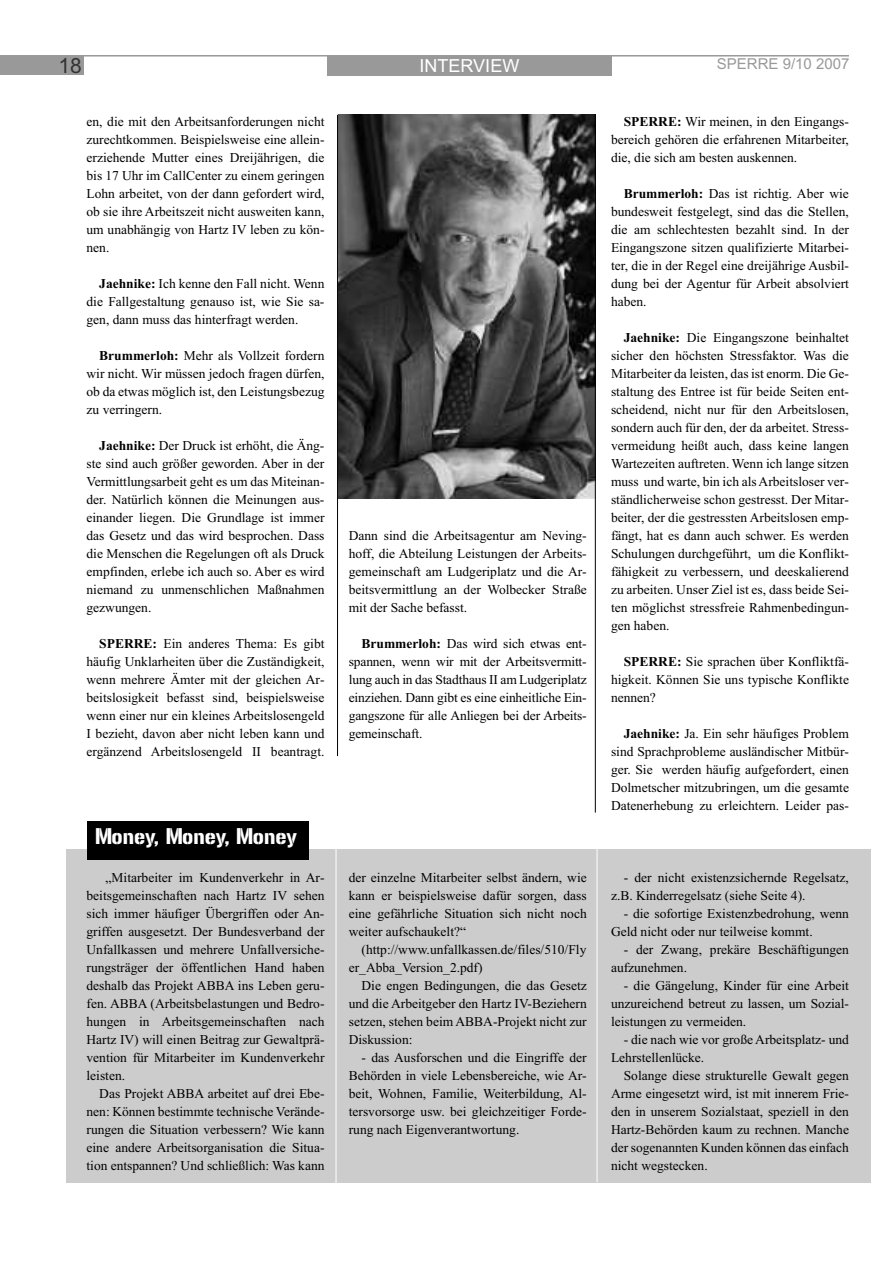
<style>
.page{position:relative;width:893px;height:1263px;background:#fff}
.page>*{position:absolute;margin:0;border:0;box-sizing:border-box;transform-origin:0 0}
.t1{font:22.5px "Gunplay";letter-spacing:-.015em;color:#fff}
.t2{font:21px "Arial";color:#333}
.t3{font:18px "Arial";color:#fff}
.t4{font:15px "Arial";color:#999}
.t5{font:13.5px/18px "Times New Roman";color:#000;text-align:justify}
.s1{font-weight:700}
</style>
<div class="page">
<hr style="left:84px;top:55px;width:255px;height:2px;background:#999">
<hr style="left:609px;top:55px;width:240px;height:2px;background:#999">
<div style="left:0;top:55px;width:84px;height:20px;background:#999"></div>
<div style="left:327px;top:55px;width:285px;height:20px;background:#999"></div>
<div style="left:66px;top:849px;width:805px;height:334px;background:#ccc"></div>
<div style="left:88px;top:821px;width:221px;height:38px;background:#000"></div>
<img style="left:339px;top:115px;width:256px;height:384px">
<hr style="left:337px;top:115px;width:1px;height:641px;background:#000">
<hr style="left:595px;top:115px;width:1px;height:697px;background:#000">
<hr style="left:336px;top:839px;width:1px;height:352px;background:#fff">
<hr style="left:597px;top:844px;width:1px;height:338px;background:#fff">
<h2 class="t2" style="left:58px;top:53px;width:25px">18</h2>
<h3 class="t3" style="left:420px;top:55px;width:101px">INTERVIEW</h3>
<p class="t4" style="left:717px;top:56px;width:134px">SPERRE 9/10 2007</p>
<p class="t5" style="left:87px;top:112px;width:240px">en, die mit den Arbeitsanforderungen nicht zurechtkommen. Beispielsweise eine allein&shy;erziehende Mutter eines Dreijährigen, die bis 17 Uhr im CallCenter zu einem geringen Lohn arbeitet, von der dann gefordert wird, ob sie ihre Arbeitszeit nicht ausweiten kann, um unabhängig von Hartz IV leben zu kön&shy;nen.</p>
<p class="t5" style="left:87px;top:274px;width:239px;text-indent:13px"><span class="s1">Jaehnike:</span> Ich kenne den Fall nicht. Wenn die Fallgestaltung genauso ist, wie Sie sa&shy;gen, dann muss das hinterfragt werden.</p>
<p class="t5" style="left:87px;top:346px;width:239px;text-indent:13px"><span class="s1">Brummerloh:</span> Mehr als Vollzeit fordern wir nicht. Wir müssen jedoch fragen dürfen, ob da etwas möglich ist, den Leistungsbezug zu verringern.</p>
<p class="t5" style="left:87px;top:436px;width:240px;text-indent:13px"><span class="s1">Jaehnike:</span> Der Druck ist erhöht, die Äng&shy;ste sind auch größer geworden. Aber in der Vermittlungsarbeit geht es um das Miteinan&shy;der. Natürlich können die Meinungen aus&shy;einander liegen. Die Grundlage ist immer das Gesetz und das wird besprochen. Dass die Menschen die Regelungen oft als Druck empfinden, erlebe ich auch so. Aber es wird niemand zu unmenschlichen Maßnahmen gezwungen.</p>
<p class="t5" style="left:87px;top:634px;width:239px;text-indent:13px"><span class="s1">SPERRE:</span> Ein anderes Thema: Es gibt häufig Unklarheiten über die Zuständigkeit, wenn mehrere Ämter mit der gleichen Ar&shy;beitslosigkeit befasst sind, beispielsweise wenn einer nur ein kleines Arbeitslosengeld I bezieht, davon aber nicht leben kann und ergänzend Arbeitslosengeld II beantragt.</p>
<p class="t5" style="left:349px;top:526px;width:239px">Dann sind die Arbeitsagentur am Neving&shy;hoff, die Abteilung Leistungen der Arbeits&shy;gemeinschaft am Ludgeriplatz und die Ar&shy;beitsvermittlung an der Wolbecker Straße mit der Sache befasst.</p>
<p class="t5" style="left:349px;top:634px;width:240px;text-indent:13px"><span class="s1">Brummerloh:</span> Das wird sich etwas ent&shy;spannen, wenn wir mit der Arbeitsvermitt&shy;lung auch in das Stadthaus II am Ludgeriplatz einziehen. Dann gibt es eine einheitliche Ein&shy;gangszone für alle Anliegen bei der Arbeits&shy;gemeinschaft.</p>
<h1 class="t1" style="left:95px;top:823px;width:204px">Money, Money, Money</h1>
<p class="t5" style="left:87px;top:868px;width:239px;text-indent:19px">„Mitarbeiter im Kundenverkehr in Ar&shy;beitsgemeinschaften nach Hartz IV sehen sich immer häufiger Übergriffen oder An&shy;griffen ausgesetzt. Der Bundesverband der Unfallkassen und mehrere Unfallversiche&shy;rungsträger der öffentlichen Hand haben deshalb das Projekt ABBA ins Leben geru&shy;fen. ABBA (Arbeitsbelastungen und Bedro&shy;hungen in Arbeitsgemeinschaften nach Hartz IV) will einen Beitrag zur Gewaltprä&shy;vention für Mitarbeiter im Kundenverkehr leisten.</p>
<p class="t5" style="left:87px;top:1084px;width:239px;text-indent:13px">Das Projekt ABBA arbeitet auf drei Ebe&shy;nen: Können bestimmte technische Verände&shy;rungen die Situation verbessern? Wie kann eine andere Arbeitsorganisation die Situa&shy;tion entspannen? Und schließlich: Was kann</p>
<p class="t5" style="left:349px;top:868px;width:239px">der einzelne Mitarbeiter selbst ändern, wie kann er beispielsweise dafür sorgen, dass eine gefährliche Situation sich nicht noch weiter aufschaukelt?“</p>
<p class="t5" style="left:349px;top:940px;width:239px;text-indent:13px">(http://www.unfallkassen.de/files/510/Fly er_Abba_Version_2.pdf)</p>
<p class="t5" style="left:349px;top:976px;width:239px;text-indent:13px">Die engen Bedingungen, die das Gesetz und die Arbeitgeber den Hartz IV-Beziehern setzen, stehen beim ABBA-Projekt nicht zur Diskussion:</p>
<p class="t5" style="left:349px;top:1048px;width:239px;text-indent:13px">- das Ausforschen und die Eingriffe der Behörden in viele Lebensbereiche, wie Ar&shy;beit, Wohnen, Familie, Weiterbildung, Al&shy;tersvorsorge usw. bei gleichzeitiger Forde&shy;rung nach Eigenverantwortung.</p>
<p class="t5" style="left:611px;top:112px;width:239px;text-indent:13px"><span class="s1">SPERRE:</span> Wir meinen, in den Eingangs&shy;bereich gehören die erfahrenen Mitarbeiter, die, die sich am besten auskennen.</p>
<p class="t5" style="left:611px;top:184px;width:240px;text-indent:13px"><span class="s1">Brummerloh:</span> Das ist richtig. Aber wie bundesweit festgelegt, sind das die Stellen, die am schlechtesten bezahlt sind. In der Eingangszone sitzen qualifizierte Mitarbei&shy;ter, die in der Regel eine dreijährige Ausbil&shy;dung bei der Agentur für Arbeit absolviert haben.</p>
<p class="t5" style="left:611px;top:328px;width:239px;text-indent:13px"><span class="s1">Jaehnike:</span> Die Eingangszone beinhaltet sicher den höchsten Stressfaktor. Was die Mitarbeiter da leisten, das ist enorm. Die Ge&shy;staltung des Entree ist für beide Seiten ent&shy;scheidend, nicht nur für den Arbeitslosen, sondern auch für den, der da arbeitet. Stress&shy;vermeidung heißt auch, dass keine langen Wartezeiten auftreten. Wenn ich lange sitzen muss und warte, bin ich als Arbeitsloser ver&shy;ständlicherweise schon gestresst. Der Mitar&shy;beiter, der die gestressten Arbeitslosen emp&shy;fängt, hat es dann auch schwer. Es werden Schulungen durchgeführt, um die Konflikt&shy;fähigkeit zu verbessern, und deeskalierend zu arbeiten. Unser Ziel ist es, dass beide Sei&shy;ten möglichst stressfreie Rahmenbedingun&shy;gen haben.</p>
<p class="t5" style="left:611px;top:652px;width:239px;text-indent:13px"><span class="s1">SPERRE:</span> Sie sprachen über Konfliktfä&shy;higkeit. Können Sie uns typische Konflikte nennen?</p>
<p class="t5" style="left:611px;top:724px;width:240px;text-indent:13px"><span class="s1">Jaehnike:</span> Ja. Ein sehr häufiges Problem sind Sprachprobleme ausländischer Mitbür&shy;ger. Sie werden häufig aufgefordert, einen Dolmetscher mitzubringen, um die gesamte Datenerhebung zu erleichtern. Leider pas-</p>
<p class="t5" style="left:611px;top:868px;width:240px;text-indent:13px">- der nicht existenzsichernde Regelsatz, z.B. Kinderregelsatz (siehe Seite 4).</p>
<p class="t5" style="left:611px;top:904px;width:239px;text-indent:13px">- die sofortige Existenzbedrohung, wenn<br>Geld nicht oder nur teilweise kommt.</p>
<p class="t5" style="left:611px;top:940px;width:239px;text-indent:13px">- der Zwang, prekäre Beschäftigungen aufzunehmen.</p>
<p class="t5" style="left:611px;top:976px;width:239px;text-indent:13px">- die Gängelung, Kinder für eine Arbeit unzureichend betreut zu lassen, um Sozial&shy;leistungen zu vermeiden.</p>
<p class="t5" style="left:611px;top:1030px;width:239px;text-indent:13px">- die nach wie vor große Arbeitsplatz- und<br>Lehrstellenlücke.</p>
<p class="t5" style="left:611px;top:1066px;width:240px;text-indent:13px">Solange diese strukturelle Gewalt gegen Arme eingesetzt wird, ist mit innerem Frie&shy;den in unserem Sozialstaat, speziell in den Hartz-Behörden kaum zu rechnen. Manche der sogenannten Kunden können das einfach nicht wegstecken.</p>
</div>
